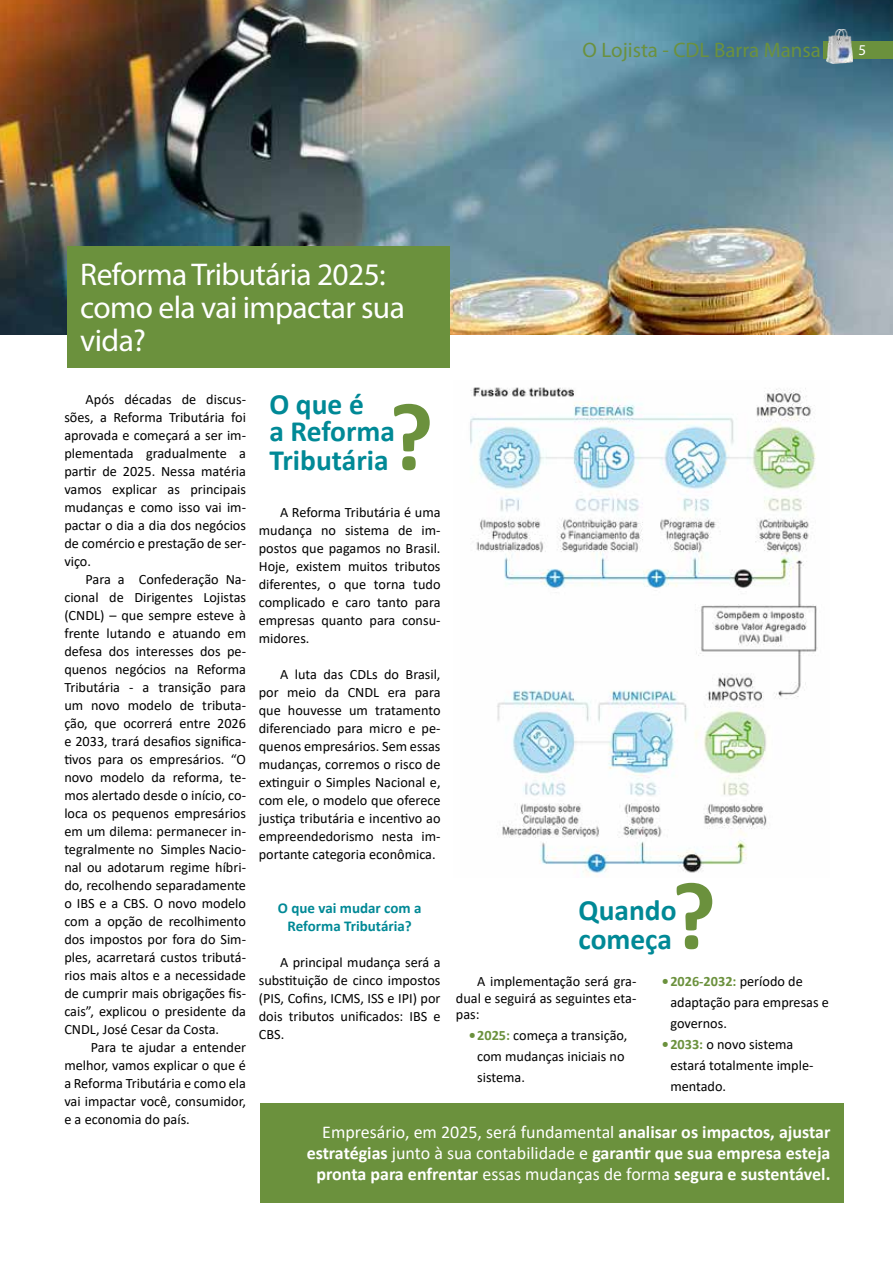
<style>
.page{position:relative;width:893px;height:1276px;background:#fff}
.page>*{position:absolute;margin:0;border:0;box-sizing:border-box;transform-origin:0 0}
.t1{font:700 97.2px "Calibri";color:#6b913d}
.t2{font:31.5px/33px "Myriad Pro";letter-spacing:-.02em;color:#fff}
.t3{font:700 29.55px/27.8px "Calibri";color:#008996}
.t4{font:21px "Myriad Pro";color:#6b913d}
.t5{font:700 18px/21px "Calibri";color:#fff;text-align:right}
.t6{font:700 15px/18px "Calibri";color:#008996;text-align:center}
.t7{font:15px "Myriad Pro";color:#fff}
.t8{font:14.25px/18px "Calibri";color:#000;text-align:justify}
.s1{font-weight:700;color:#6b913d}
.s2{font-weight:400}
</style>
<div class="page">
<img style="left:0;top:0;width:893px;height:335px">
<div style="left:823px;top:42px;width:70px;height:17px;background:#6b913d"></div>
<img style="left:826px;top:29px;width:27px;height:35px">
<div style="left:68px;top:246px;width:382px;height:121px;background:#6b913d"></div>
<img style="left:470px;top:387px;width:348px;height:486px">
<div style="left:260px;top:1102px;width:583px;height:100px;background:#6b913d"></div>
<h2 class="t2" style="left:80px;top:258px;width:326px">Reforma Tributária 2025: como ela vai impactar sua vida?</h2>
<h3 class="t4" style="left:583px;top:37px;width:240px">O Lojista - CDL Barra Mansa</h3>
<p class="t7" style="left:858px;top:41px;width:9px">5</p>
<p class="t8" style="left:64px;top:390px;width:183px;text-indent:21px">Após décadas de discus&shy;sões, a Reforma Tributária foi aprovada e começará a ser im&shy;plementada gradualmente a partir de 2025. Nessa matéria vamos explicar as principais mudanças e como isso vai im&shy;pactar o dia a dia dos negócios de comércio e prestação de ser&shy;viço.</p>
<p class="t8" style="left:64px;top:570px;width:183px;text-indent:21px">Para a Confederação Na&shy;cional de Dirigentes Lojistas (CNDL) – que sempre esteve à frente lutando e atuando em defesa dos interesses dos pe&shy;quenos negócios na Reforma Tributária - a transição para um novo modelo de tributa&shy;ção, que ocorrerá entre 2026 e 2033, trará desafios significa&shy;tivos para os empresários. “O novo modelo da reforma, te&shy;mos alertado desde o início, co&shy;loca os pequenos empresários em um dilema: permanecer in&shy;tegralmente no Simples Nacio&shy;nal ou adotarum regime híbri&shy;do, recolhendo separadamente o IBS e a CBS. O novo modelo com a opção de recolhimento dos impostos por fora do Sim&shy;ples, acarretará custos tributá&shy;rios mais altos e a necessidade de cumprir mais obrigações fis&shy;cais”, explicou o presidente da CNDL, José Cesar da Costa.</p>
<p class="t8" style="left:64px;top:1038px;width:183px;text-indent:27px">Para te ajudar a entender melhor, vamos explicar o que é a Reforma Tributária e como ela vai impactar você, consumidor, e a economia do país.</p>
<h3 class="t3" style="left:269px;top:390px;width:127px">O que é<br>a Reforma<br>Tributária</h3>
<h1 class="t1" style="left:389px;top:368px;width:47px">?</h1>
<p class="t8" style="left:259px;top:502px;width:183px;text-indent:21px">A Reforma Tributária é uma mudança no sistema de im&shy;postos que pagamos no Brasil.<br>Hoje, existem muitos tributos diferentes, o que torna tudo complicado e caro tanto para empresas quanto para consu&shy;midores.</p>
<p class="t8" style="left:259px;top:664px;width:183px;text-indent:21px">A luta das CDLs do Brasil, por meio da CNDL era para que houvesse um tratamento diferenciado para micro e pe&shy;quenos empresários. Sem essas mudanças, corremos o risco de extinguir o Simples Nacional e, com ele, o modelo que oferece justiça tributária e incentivo ao empreendedorismo nesta im&shy;portante categoria econômica.</p>
<p class="t6" style="left:278px;top:898px;width:145px">O que vai mudar com a<br>Reforma Tributária?</p>
<p class="t8" style="left:259px;top:952px;width:183px;text-indent:21px">A principal mudança será a substituição de cinco impostos (PIS, Cofins, ICMS, ISS e IPI) por dois tributos unificados: IBS e CBS.</p>
<h1 class="t1" style="left:671px;top:847px;width:47px">?</h1>
<h3 class="t3" style="left:578px;top:895px;width:100px;line-height:28.5px">Quando começa</h3>
<p class="t8" style="left:456px;top:972px;width:182px;line-height:16.5px;text-indent:21px">A implementação será gra&shy;dual e seguirá as seguintes eta&shy;pas:</p>
<p class="t8" style="left:477px;top:1024px;width:152px;line-height:21px;text-align:left;text-indent:-9px"><span class="s1">•2025:</span> começa a transição, com mudanças iniciais no sistema.</p>
<p class="t8" style="left:670px;top:970px;width:160px;line-height:21px;text-align:left;text-indent:-9px"><span class="s1">•2026-2032:</span> período de adaptação para empresas e governos.</p>
<p class="t8" style="left:670px;top:1033px;width:145px;line-height:21px;text-align:left;text-indent:-9px"><span class="s1">•2033:</span> o novo sistema estará totalmente imple&shy;mentado.</p>
<p class="t5" style="left:307px;top:1121px;width:525px"><span class="s2">Empresário, em 2025, será fundamental</span> analisar os impactos, ajustar estratégias <span class="s2">junto à sua contabilidade e</span> garantir que sua empresa esteja pronta para enfrentar <span class="s2">essas mudanças de forma</span> segura e sustentável.</p>
</div>
